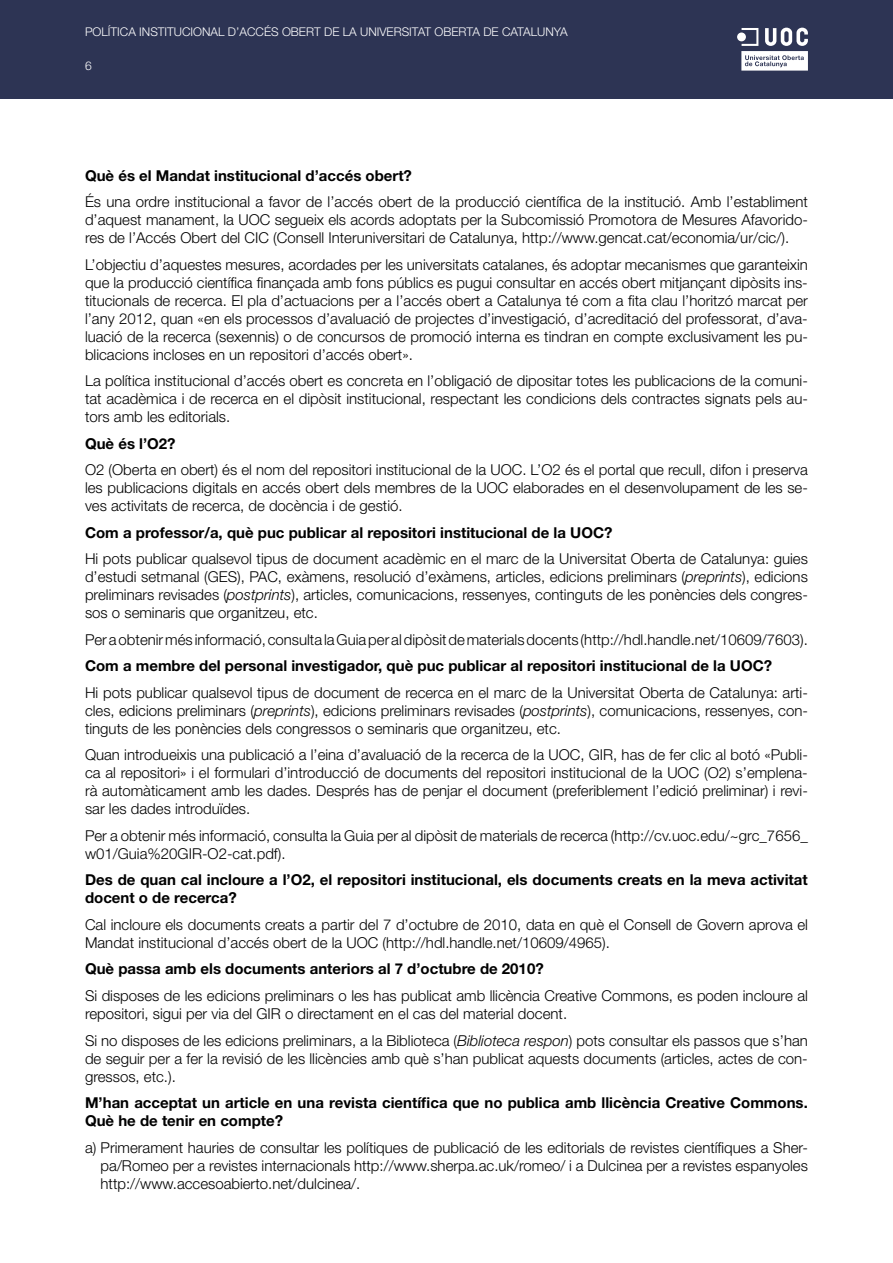
<style>
.page{position:relative;width:893px;height:1263px;background:#fff}
.page>*{position:absolute;margin:0;border:0;box-sizing:border-box;transform-origin:0 0}
.t1{font:300 15px/18px "Helvetica Neue LT Std";color:#000;text-align:justify}
.t2{font:700 15px/18px "Helvetica Neue LT Std";color:#000}
.t3{font:300 12px "Helvetica Neue LT Std";color:#fff}
.s1{font-style:italic}
</style>
<div class="page">
<div style="left:0;top:0;width:893px;height:99px;background:#2d3454"></div>
<div style="left:737px;top:33px;width:9px;height:8px;background:#fff;border-radius:50%"></div>
<svg style="left:741px;top:28px;width:67px;height:43px"></svg>
<p class="t3" style="left:85px;top:25px;width:484px">Política institucional d’accés obert de la Universitat Oberta de Catalunya</p>
<p class="t3" style="left:85px;top:58px;width:8px">6</p>
<p class="t2" style="left:85px;top:166px;width:328px">Què és el Mandat institucional d’accés obert?</p>
<p class="t1" style="left:85px;top:193px;width:724px">És una ordre institucional a favor de l’accés obert de la producció científica de la institució. Amb l’establiment d’aquest manament, la UOC</p>
<p class="t1" style="left:275px;top:211px;width:535px">segueix els acords adoptats per la Subcomissió Promotora de Mesures Afavorido-</p>
<p class="t1" style="left:85px;top:224px;width:724px;line-height:26.5px;text-indent:188px">(Consell Interuniversitari de Catalunya, http://www.gencat.cat/economia/ur/cic/).<br>L’objectiu d’aquestes mesures, acordades per les universitats catalanes, és adoptar mecanismes que garanteixin</p>
<p class="t1" style="left:85px;top:273px;width:724px">que la producció científica finançada amb fons públics es pugui consultar en accés obert mitjançant dipòsits ins&shy;titucionals de recerca. El pla d’actuacions per a l’accés obert a Catalunya té com a fita clau l’horitzó marcat per l’any 2012, quan «en els processos d’avaluació de projectes d’investigació, d’acreditació del professorat, d’ava&shy;luació de la recerca (sexennis) o de concursos de promoció interna es tindran en compte exclusivament les pu&shy;blicacions incloses en un repositori d’accés obert».</p>
<p class="t1" style="left:85px;top:372px;width:724px">La política institucional d’accés obert es concreta en l’obligació de dipositar totes les publicacions de la comuni&shy;tat acadèmica i de recerca en el dipòsit institucional, respectant les condicions dels contractes signats pels au&shy;tors amb les editorials.</p>
<p class="t2" style="left:85px;top:434px;width:92px">Què és l’O2?</p>
<p class="t1" style="left:85px;top:461px;width:417px">O2 (Oberta en obert) és el nom del repositori institucional de la UOC</p>
<p class="t1" style="left:522px;top:461px;width:287px">. L’O2 és el portal que recull, difon i preserva</p>
<p class="t1" style="left:85px;top:479px;width:403px">les publicacions digitals en accés obert dels membres de la UOC</p>
<p class="t1" style="left:513px;top:479px;width:296px">elaborades en el desenvolupament de les se-</p>
<p class="t1" style="left:85px;top:497px;width:319px">ves activitats de recerca, de docència i de gestió.</p>
<p class="t2" style="left:85px;top:523px;width:529px">Com a professor/a, què puc publicar al repositori institucional de la UOC?</p>
<p class="t1" style="left:85px;top:550px;width:724px">Hi pots publicar qualsevol tipus de document acadèmic en el marc de la Universitat Oberta de Catalunya: guies d’estudi setmanal (GES), PAC , exàmens, resolució d’exàmens, articles, edicions preliminars (<span class="s1">preprints</span>), edicions preliminars revisades (<span class="s1">postprints</span>), articles, comunicacions, ressenyes, continguts de les ponències dels congres&shy;sos o seminaris que organitzeu, etc.</p>
<p class="t1" style="left:85px;top:630px;width:724px">Per a obtenir més informació, consulta la Guia per al dipòsit de materials docents (http://hdl.handle.net/10609/7603).</p>
<p class="t2" style="left:85px;top:657px;width:689px">Com a membre del personal investigador, què puc publicar al repositori institucional de la UOC?</p>
<p class="t1" style="left:85px;top:683px;width:724px">Hi pots publicar qualsevol tipus de document de recerca en el marc de la Universitat Oberta de Catalunya: arti&shy;cles, edicions preliminars (<span class="s1">preprints</span>), edicions preliminars revisades (<span class="s1">postprints</span>), comunicacions, ressenyes, con&shy;tinguts de les ponències dels congressos o seminaris que organitzeu, etc.</p>
<p class="t1" style="left:85px;top:746px;width:475px">Quan introdueixis una publicació a l’eina d’avaluació de la recerca de la UOC</p>
<p class="t1" style="left:85px;top:229px;width:169px">res de l’Accés Obert del CIC</p>
<p class="t1" style="left:85px;top:746px;width:724px;text-indent:495px">, GIR , has de fer clic al botó «Publi&shy;ca al repositori» i el formulari d’introducció de documents del repositori institucional de la UOC</p>
<p class="t1" style="left:85px;top:764px;width:724px;text-indent:619px">(O2) s’emplena&shy;rà automàticament amb les dades. Després has de penjar el document (preferiblement l’edició preliminar) i revi&shy;sar les dades introduïdes.</p>
<p class="t1" style="left:85px;top:826px;width:724px">Per a obtenir més informació, consulta la Guia per al dipòsit de materials de recerca (http://cv.uoc.edu/~grc_7656_ w01/Guia%20GIR-O2-cat.pdf).</p>
<p class="t2" style="left:85px;top:871px;width:724px">Des de quan cal incloure a l’O2, el repositori institucional, els documents creats en la meva activitat docent o de recerca?</p>
<p class="t1" style="left:85px;top:915px;width:724px">Cal incloure els documents creats a partir del 7 d’octubre de 2010, data en què el Consell de Govern aprova el<br>Mandat institucional d’accés obert de la UOC</p>
<p class="t1" style="left:383px;top:933px;width:229px">(http://hdl.handle.net/10609/4965).</p>
<p class="t2" style="left:85px;top:960px;width:460px">Què passa amb els documents anteriors al 7 d’octubre de 2010?</p>
<p class="t1" style="left:85px;top:986px;width:724px">Si disposes de les edicions preliminars o les has publicat amb llicència Creative Commons, es poden incloure al repositori, sigui per via del GIR o directament en el cas del material docent.</p>
<p class="t1" style="left:85px;top:1031px;width:724px">Si no disposes de les edicions preliminars, a la Biblioteca (<span class="s1">Biblioteca respon</span>) pots consultar els passos que s’han de seguir per a fer la revisió de les llicències amb què s’han publicat aquests documents (articles, actes de con&shy;gressos, etc.).</p>
<p class="t2" style="left:85px;top:1093px;width:724px">M’han acceptat un article en una revista científica que no publica amb llicència Creative Commons.<br>Què he de tenir en compte?</p>
<p class="t1" style="left:101px;top:1138px;width:709px;text-indent:-16px">a) Primerament hauries de consultar les polítiques de publicació de les editorials de revistes científiques a Sher&shy;pa/Romeo per a revistes internacionals http://www.sherpa.ac.uk/romeo/ i a Dulcinea per a revistes espanyoles http://www.accesoabierto.net/dulcinea/.</p>
</div>
